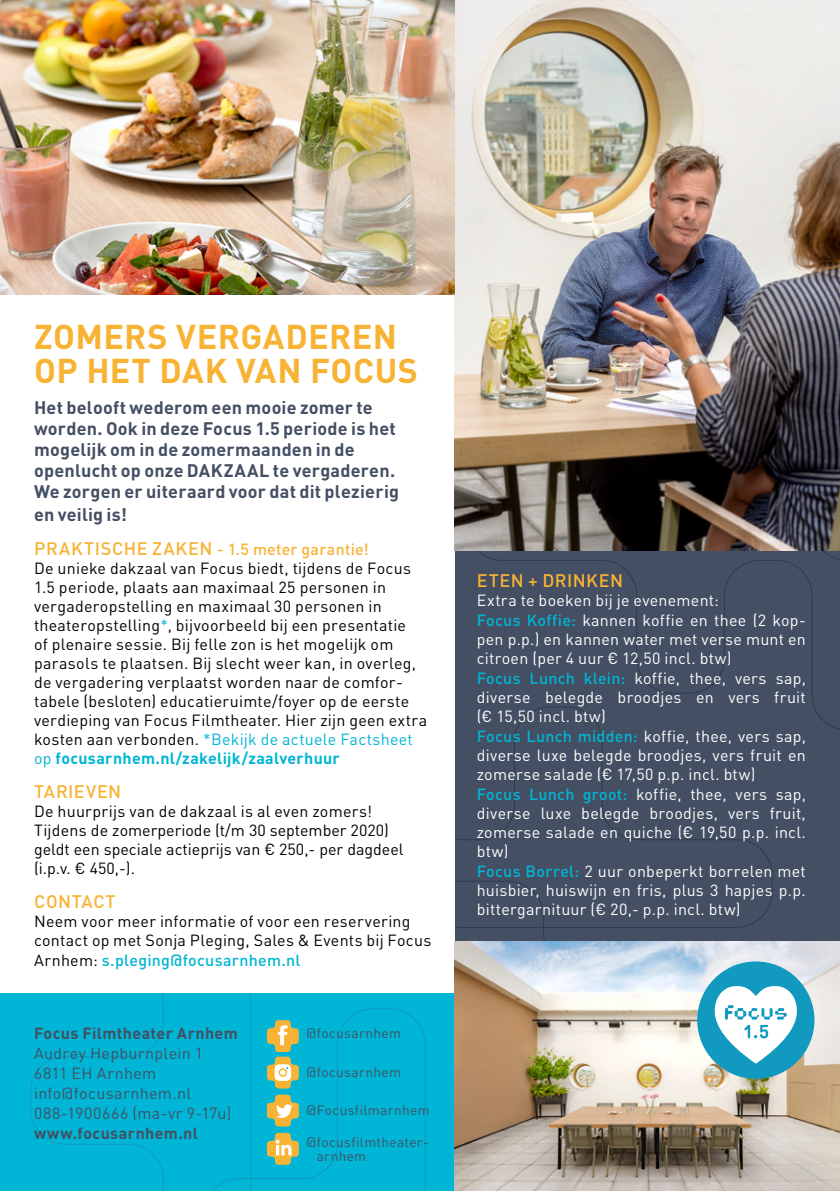
<style>
.page{position:relative;width:840px;height:1191px;background:#fff}
.page>*{position:absolute;margin:0;border:0;box-sizing:border-box;transform-origin:0 0}
.t1{font:700 34px "DINOT";letter-spacing:.01em;color:#f8b334}
.t2{font:700 18px/21px "DINOT";letter-spacing:.01em;color:#444f63}
.t3{font:500 18px "DINOT";letter-spacing:.025em;color:#f8b334}
.t4{font:16px/19px "DINOT";letter-spacing:.015em;color:#000}
.t5{font:16px/19.4px "DINOT";letter-spacing:.015em;color:#fff}
.t6{font:16px/20px "DINOT";letter-spacing:.02em;color:#444f63}
.t7{font:700 16px "DINOT";letter-spacing:.025em;color:#444f63}
.t8{font:13.6px/14px "DINOT";letter-spacing:.03em;color:#444f63}
.s1{font-weight:500;font-size:18px;color:#f8b334}
.s2{font-weight:500;color:#f8b334}
.s3{color:#00b5d5}
.s4{font-weight:700;color:#00b5d5}
.s5{font-weight:500;color:#00b5d5}
</style>
<div class="page">
<div style="left:454px;top:0;width:385px;height:1191px;background:#444f63"></div>
<svg style="left:454px;top:669px;width:318px;height:259px"></svg>
<svg style="left:465px;top:550px;width:374px;height:181px"></svg>
<svg style="left:454px;top:880px;width:178px;height:61px"></svg>
<div style="left:0;top:992px;width:454px;height:199px;background:#00b5d5"></div>
<svg style="left:252px;top:1008px;width:174px;height:183px"></svg>
<svg style="left:0;top:992px;width:252px;height:199px"></svg>
<svg style="left:267px;top:1094px;width:32px;height:32px"></svg>
<svg style="left:267px;top:1020px;width:32px;height:68px"></svg>
<svg style="left:267px;top:1132px;width:32px;height:32px"></svg>
<img style="left:454px;top:0;width:385px;height:550px">
<img style="left:0;top:0;width:454px;height:295px">
<img style="left:454px;top:941px;width:385px;height:250px">
<div style="left:696px;top:961px;width:118px;height:117px;background:#1299c0;border-radius:50%"></div>
<svg style="left:714px;top:986px;width:82px;height:77px"></svg>
<h1 class="t1" style="left:34px;top:315px;width:43px">Zomers</h1>
<h1 class="t1" style="left:176px;top:315px;width:23px">vergaderen</h1>
<h1 class="t1" style="left:34px;top:349px;width:74px">op het</h1>
<h1 class="t1" style="left:159px;top:349px;width:23px">dak</h1>
<h1 class="t1" style="left:236px;top:349px;width:22px">van</h1>
<h1 class="t1" style="left:310px;top:349px;width:106px">Focus</h1>
<p class="t2" style="left:34px;top:396px;width:366px">Het belooft wederom een mooie zomer te worden. Ook in deze Focus 1.5 periode is het mogelijk om in de zomermaanden in de openlucht op onze DAKZAAL te vergaderen.<br>We zorgen er uiteraard voor dat dit plezierig</p>
<p class="t2" style="left:34px;top:503px;width:94px">en veilig is!</p>
<p class="t4" style="left:34px;top:539px;width:394px"><span class="s1">Praktische zaken</span> <span class="s2">- 1.5 meter garantie!<br></span>De unieke dakzaal van Focus biedt, tijdens de Focus 1.5 periode, plaats aan maximaal 25 personen in vergaderopstelling en maximaal 30 personen in theateropstelling<span class="s3">*</span>, bijvoorbeeld bij een presentatie<br>of plenaire sessie. Bij felle zon is het mogelijk om parasols te plaatsen. Bij slecht weer kan, in overleg, de vergadering verplaatst worden naar de comfor&shy;tabele (besloten) educatieruimte/foyer op de eerste verdieping van Focus Filmtheater. Hier zijn geen extra kosten aan verbonden. <span class="s3">*Bekijk de actuele Factsheet op</span> <span class="s4">focusarnhem.nl/zakelijk/zaalverhuur</span></p>
<p class="t3" style="left:34px;top:779px;width:89px">Tarieven</p>
<p class="t4" style="left:34px;top:801px;width:371px">De huurprijs van de dakzaal is al even zomers!<br>Tijdens de zomerperiode (t/m 30 september 2020) geldt een speciale actieprijs van € 250,- per dagdeel (i.p.v. € 450,-).</p>
<p class="t3" style="left:34px;top:889px;width:83px">Contact</p>
<p class="t4" style="left:34px;top:911px;width:398px">Neem voor meer informatie of voor een reservering contact op met Sonja Pleging, Sales &amp; Events bij Focus<br>Arnhem: <span class="s5">s.pleging@focusarnhem.nl</span></p>
<p class="t7" style="left:34px;top:1022px;width:205px">Focus Filmtheater Arnhem</p>
<p class="t6" style="left:34px;top:1042px;width:199px">Audrey Hepburnplein 1<br>6811 EH Arnhem info@focusarnhem.nl<br>088-1900666 (ma-vr 9-17u)</p>
<p class="t7" style="left:34px;top:1122px;width:165px">www.focusarnhem.nl</p>
<p class="t8" style="left:306px;top:1025px;width:96px">@focusarnhem</p>
<p class="t8" style="left:306px;top:1065px;width:96px">@focusarnhem</p>
<p class="t8" style="left:306px;top:1103px;width:125px">@Focusfilmarnhem</p>
<p class="t8" style="left:316px;top:1134px;width:113px;text-indent:-10px">@focusfilmtheater&shy;arnhem</p>
<p class="t3" style="left:476px;top:568px;width:148px">Eten + drinken</p>
<p class="t5" style="left:476px;top:590px;width:330px">Extra te boeken bij je evenement:<br><span class="s5">Focus Koffie:</span> kannen koffie en thee (2 kop&shy;pen p.p.) en kannen water met verse munt en citroen (per 4 uur € 12,50 incl. btw)<br><span class="s5">Focus Lunch klein:</span> koffie, thee, vers sap, diverse belegde broodjes en vers fruit (€ 15,50 incl. btw)<br><span class="s5">Focus Lunch midden:</span> koffie, thee, vers sap, diverse luxe belegde broodjes, vers fruit en zomerse salade (€ 17,50 p.p. incl. btw)<br><span class="s5">Focus Lunch groot:</span> koffie, thee, vers sap, diverse luxe belegde broodjes, vers fruit, zomerse salade en quiche (€ 19,50 p.p. incl. btw)<br><span class="s5">Focus Borrel:</span> 2 uur onbeperkt borrelen met huisbier, huiswijn en fris, plus 3 hapjes p.p. bittergarnituur (€ 20,- p.p. incl. btw)</p>
</div>
